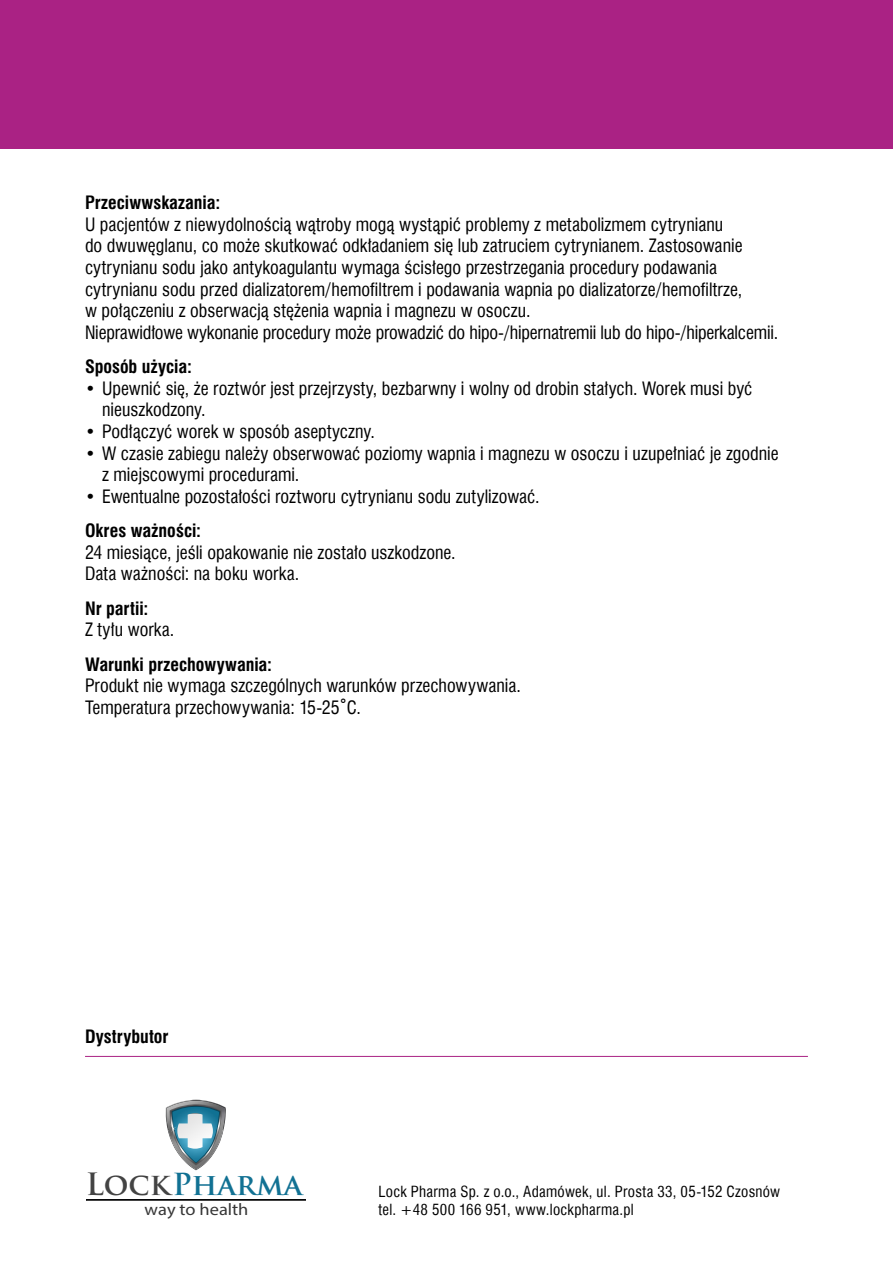
<style>
.page{position:relative;width:893px;height:1263px;background:#fff}
.page>*{position:absolute;margin:0;border:0;box-sizing:border-box;transform-origin:0 0}
.t1{font:700 29.55px "Trajan Pro";color:#117193}
.t2{font:18px/21.6px "Swis 721 Cn EU";color:#000}
.t3{font:700 18px "Swis 721 Cn EU";color:#000}
.t4{font:16.8px "Myriad Pro";color:#373737;scale:1.09 1}
.t5{font:15px/18px "Swis 721 Cn EU";letter-spacing:.02em;color:#000}
.s1{font-size:30px;color:#434343}
</style>
<div class="page">
<hr style="left:85px;top:1056px;width:723px;height:1px;background:#aa2284">
<img style="left:87px;top:1200px;width:218px;height:1px">
<img style="left:165px;top:1107px;width:61px;height:63px">
<img style="left:166px;top:1100px;width:59px;height:69px">
<img style="left:170px;top:1104px;width:52px;height:61px">
<img style="left:170px;top:1105px;width:51px;height:60px">
<img style="left:172px;top:1106px;width:48px;height:57px">
<img style="left:172px;top:1107px;width:47px;height:55px">
<img style="left:170px;top:1121px;width:7px;height:17px">
<img style="left:177px;top:1113px;width:36px;height:36px">
<div style="left:0;top:0;width:893px;height:149px;background:#aa2284"></div>
<p class="t3" style="left:85px;top:192px;width:137px">Przeciwwskazania:</p>
<p class="t2" style="left:85px;top:213px;width:695px">U pacjentów z niewydolnością wątroby mogą wystąpić problemy z metabolizmem cytrynianu<br>do dwuwęglanu, co może skutkować odkładaniem się lub zatruciem cytrynianem. Zastosowanie cytrynianu sodu jako antykoagulantu wymaga ścisłego przestrzegania procedury podawania cytrynianu sodu przed dializatorem/hemofiltrem i podawania wapnia po dializatorze/hemofiltrze,<br>w połączeniu z obserwacją stężenia wapnia i magnezu w osoczu.<br>Nieprawidłowe wykonanie procedury może prowadzić do hipo-/hipernatremii lub do hipo-/hiperkalcemii.</p>
<p class="t3" style="left:85px;top:356px;width:108px">Sposób użycia:</p>
<p class="t2" style="left:102px;top:377px;width:652px;text-indent:-17px">• Upewnić się, że roztwór jest przejrzysty, bezbarwny i wolny od drobin stałych. Worek musi być nieuszkodzony.</p>
<p class="t2" style="left:85px;top:420px;width:291px">• Podłączyć worek w sposób aseptyczny.</p>
<p class="t2" style="left:102px;top:442px;width:678px;text-indent:-17px">• W czasie zabiegu należy obserwować poziomy wapnia i magnezu w osoczu i uzupełniać je zgodnie z miejscowymi procedurami.</p>
<p class="t2" style="left:85px;top:485px;width:456px">• Ewentualne pozostałości roztworu cytrynianu sodu zutylizować.</p>
<p class="t3" style="left:85px;top:520px;width:118px">Okres ważności:</p>
<p class="t2" style="left:85px;top:541px;width:372px">24 miesiące, jeśli opakowanie nie zostało uszkodzone.<br>Data ważności: na boku worka.</p>
<p class="t3" style="left:85px;top:597px;width:65px">Nr partii:</p>
<p class="t2" style="left:85px;top:619px;width:91px">Z tyłu worka.</p>
<p class="t3" style="left:85px;top:653px;width:189px">Warunki przechowywania:</p>
<p class="t2" style="left:85px;top:675px;width:437px">Produkt nie wymaga szczególnych warunków przechowywania.<br>Temperatura przechowywania: 15-25˚C.</p>
<p class="t3" style="left:85px;top:1025px;width:85px">Dystrybutor</p>
<h1 class="t1" style="left:86px;top:1166px;width:218px"><span class="s1">Lock</span>Pharma</h1>
<p class="t4" style="left:145px;top:1199px;width:97px">way to health</p>
<p class="t5" style="left:378px;top:1183px;width:403px">Lock Pharma Sp. z o.o., Adamówek, ul. Prosta 33, 05-152 Czosnów tel. +48 500 166 951, www.lockpharma.pl</p>
</div>
